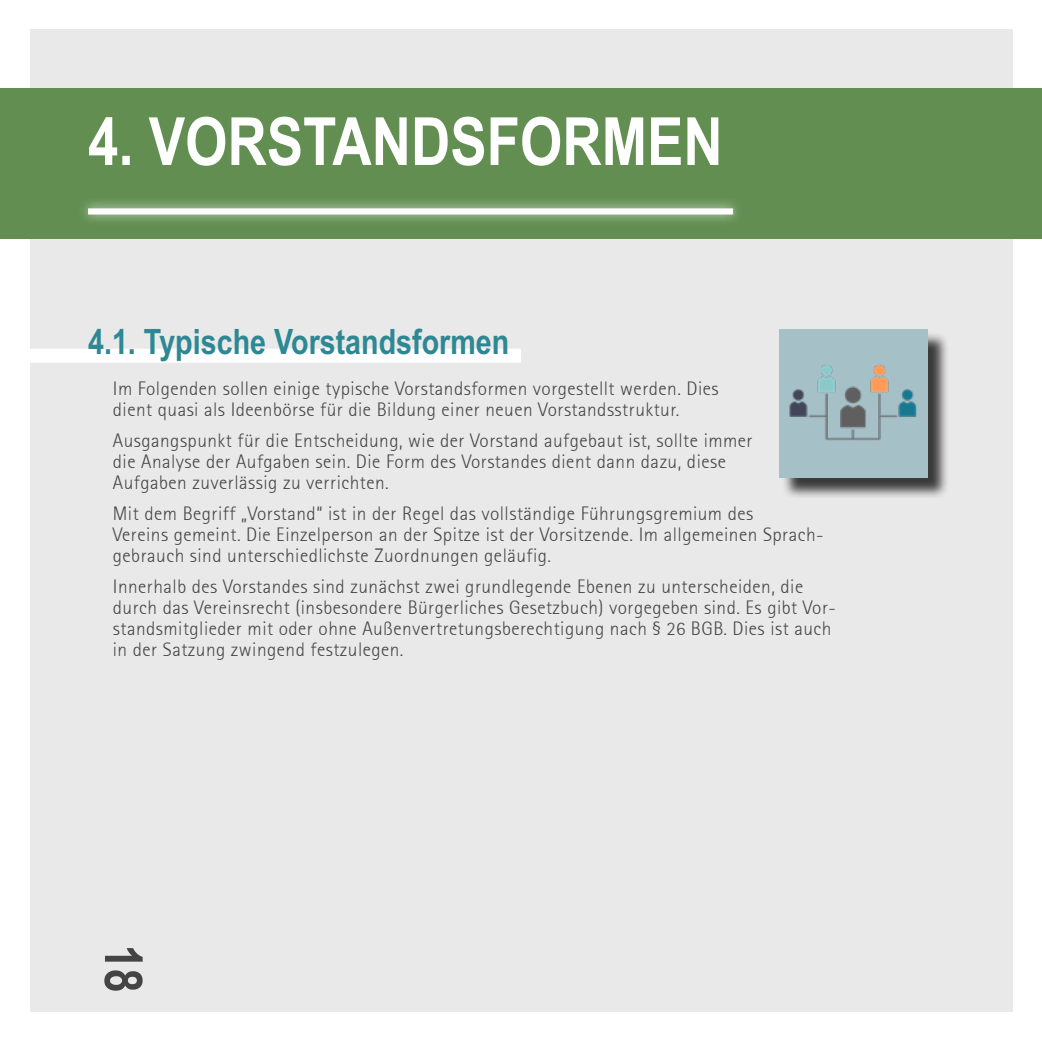
<style>
.page{position:relative;width:1042px;height:1042px;background:#fff}
.page>*{position:absolute;margin:0;border:0;box-sizing:border-box;transform-origin:0 0}
.t1{font:700 66.5px "Arial Narrow";color:#fff}
.t2{font:700 52.5px "Arial Narrow";color:#454444}
.t3{font:700 35px "Arial Narrow";color:#2e8894}
.t4{font:300 19.25px/21px "Rotis Sans Serif";letter-spacing:.025em;color:#454444}
</style>
<div class="page">
<div style="left:30px;top:30px;width:982px;height:982px;background:#e9e9e9"></div>
<div style="left:0;top:88px;width:1042px;height:151px;background:#628f51"></div>
<div style="left:77px;top:197px;width:667px;height:29px;background:#fff;opacity:.75"></div>
<div style="left:88px;top:208px;width:645px;height:6px;background:#fff"></div>
<div style="left:0;top:349px;width:521px;height:14px;background:#fff"></div>
<div style="left:781px;top:331px;width:169px;height:168px;background:#000;opacity:.75"></div>
<img style="left:779px;top:329px;width:149px;height:148px">
<h1 class="t1" style="left:88px;top:103px;width:636px">4. VORSTANDSFORMEN</h1>
<h3 class="t3" style="left:88px;top:322px;width:423px">4.1. Typische Vorstandsformen</h3>
<p class="t4" style="left:113px;top:378px;width:607px">Im Folgenden sollen einige typische Vorstandsformen vorgestellt werden. Dies dient quasi als Ideenbörse für die Bildung einer neuen Vorstandsstruktur.</p>
<p class="t4" style="left:113px;top:430px;width:641px">Ausgangspunkt für die Entscheidung, wie der Vorstand aufgebaut ist, sollte immer die Analyse der Aufgaben sein. Die Form des Vorstandes dient dann dazu, diese<br>Aufgaben zuverlässig zu verrichten.</p>
<p class="t4" style="left:113px;top:503px;width:712px">Mit dem Begriff „Vorstand“ ist in der Regel das vollständige Führungsgremium des<br>Vereins gemeint. Die Einzelperson an der Spitze ist der Vorsitzende. Im allgemeinen Sprach&shy;gebrauch sind unterschiedlichste Zuordnungen geläufig.</p>
<p class="t4" style="left:113px;top:576px;width:725px">Innerhalb des Vorstandes sind zunächst zwei grundlegende Ebenen zu unterscheiden, die durch das Vereinsrecht (insbesondere Bürgerliches Gesetzbuch) vorgegeben sind. Es gibt Vor&shy;standsmitglieder mit oder ohne Außenvertretungsberechtigung nach § 26 BGB. Dies ist auch in der Satzung zwingend festzulegen.</p>
<h2 class="t2" style="left:154px;top:945px;width:49px;rotate:90deg">18</h2>
</div>
